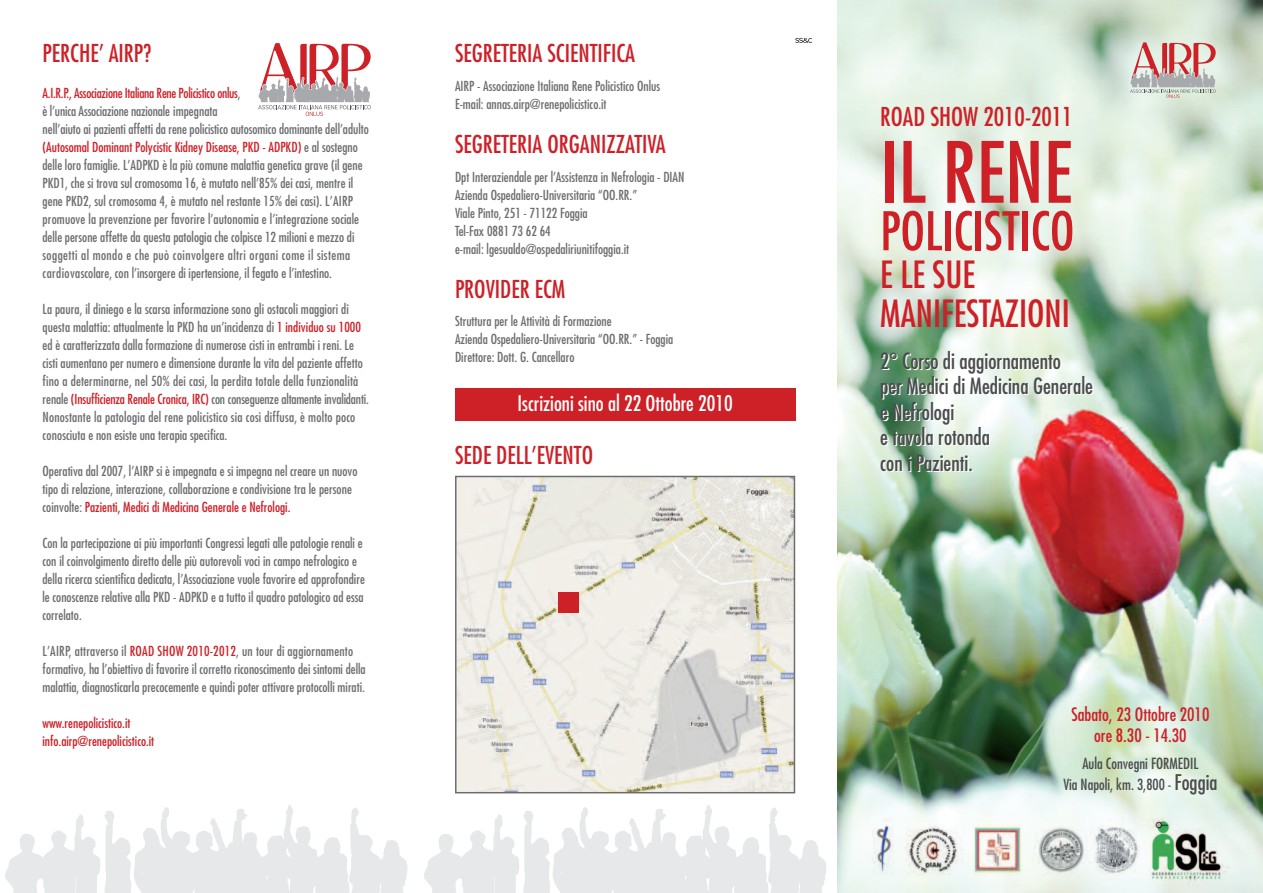
<style>
.page{position:relative;width:1263px;height:893px;background:#fff}
.page>*{position:absolute;margin:0;border:0;box-sizing:border-box;transform-origin:0 0}
.t1{font:condensed 82.05px "Futura LT";color:#cd2027}
.t2{font:condensed 51.75px "Futura LT";color:#cd2027}
.t3{font:condensed 36.45px/38.2px "Futura LT";color:#cd2027}
.t4{font:condensed 25.35px "Futura LT";color:#cd2027}
.t5{font:condensed 24px "Futura LT";color:#cd2027}
.t6{font:condensed 21.75px/25.5px "Futura LT";color:#4b4c4d}
.t7{font:condensed 21px "Futura LT";color:#fff}
.t8{font:condensed 18px/21px "Futura LT";color:#cd2027;text-align:center}
.t9{font:condensed 15px/21px "Futura LT";color:#4b4c4d;text-align:center}
.t10{font:condensed 13.5px/18px "Futura LT";color:#6c6d70}
.t11{font:condensed 13.5px/18px "Futura LT";color:#cd2027}
.s1{color:#cd2027}
.s2{font-size:21px}
</style>
<div class="page">
<div style="left:455px;top:388px;width:340px;height:33px;background:#cd2027"></div>
<img style="left:838px;top:0;width:425px;height:893px">
<svg style="left:1130px;top:42px;width:86px;height:56px;background:#ceb4af"></svg>
<img style="left:458px;top:479px;width:334px;height:311px">
<div style="left:455px;top:476px;width:340px;height:317px;border:2px solid #6c6d70"></div>
<svg style="left:795px;top:38px;width:17px;height:5px"></svg>
<svg style="left:5px;top:805px;width:402px;height:88px"></svg>
<svg style="left:424px;top:805px;width:402px;height:88px"></svg>
<svg style="left:258px;top:43px;width:113px;height:73px"></svg>
<div style="left:558px;top:593px;width:20px;height:20px;background:#cd2027"></div>
<h3 class="t5" style="left:43px;top:43px;width:110px">PERCHE’ AIRP?</h3>
<p class="t10" style="left:43px;top:85px;width:328px"><span class="s1">A.I.R.P., Associazione Italiana Rene Policistico onlus</span>,<br>è l’unica Associazione nazionale impegnata<br>nell’aiuto ai pazienti affetti da rene policistico autosomico dominante dell’adulto <span class="s1">(Autosomal Dominant Polycistic Kidney Disease, PKD - ADPKD)</span> e al sostegno delle loro famiglie. L’ADPKD è la più comune malattia genetica grave (il gene PKD1, che si trova sul cromosoma 16, è mutato nell’85% dei casi, mentre il gene PKD2, sul cromosoma 4, è mutato nel restante 15% dei casi). L’AIRP promuove la prevenzione per favorire l’autonomia e l’integrazione sociale delle persone affette da questa patologia che colpisce 12 milioni e mezzo di soggetti al mondo e che può coinvolgere altri organi come il sistema cardiovascolare, con l’insorgere di ipertensione, il fegato e l’intestino.</p>
<p class="t10" style="left:43px;top:301px;width:328px">La paura, il diniego e la scarsa informazione sono gli ostacoli maggiori di questa malattia: attualmente la PKD ha un’incidenza di <span class="s1">1 individuo su 1000 </span>ed è caratterizzata dalla formazione di numerose cisti in entrambi i reni. Le cisti aumentano per numero e dimensione durante la vita del paziente affetto fino a determinarne, nel 50% dei casi, la perdita totale della funzionalità renale <span class="s1">(Insufficienza Renale Cronica, IRC)</span> con conseguenze altamente invalidanti.<br>Nonostante la patologia del rene policistico sia così diffusa, è molto poco conosciuta e non esiste una terapia specifica.</p>
<p class="t10" style="left:43px;top:463px;width:316px">Operativa dal 2007, l’AIRP si è impegnata e si impegna nel creare un nuovo tipo di relazione, interazione, collaborazione e condivisione tra le persone coinvolte: <span class="s1">Pazienti, Medici di Medicina Generale e Nefrologi.</span></p>
<p class="t10" style="left:43px;top:535px;width:324px">Con la partecipazione ai più importanti Congressi legati alle patologie renali e con il coinvolgimento diretto delle più autorevoli voci in campo nefrologico e della ricerca scientifica dedicata, l’Associazione vuole favorire ed approfondire le conoscenze relative alla PKD - ADPKD e a tutto il quadro patologico ad essa correlato.</p>
<p class="t10" style="left:43px;top:643px;width:325px">L’AIRP, attraverso il <span class="s1">ROAD SHOW 2010-2012</span>, un tour di aggiornamento formativo, ha l’obiettivo di favorire il corretto riconoscimento dei sintomi della malattia, diagnosticarla precocemente e quindi poter attivare protocolli mirati.</p>
<p class="t11" style="left:43px;top:715px;width:113px">www.renepolicistico.it info.airp@renepolicistico.it</p>
<h3 class="t5" style="left:455px;top:43px;width:182px">SEGRETERIA SCIENTIFICA</h3>
<p class="t10" style="left:455px;top:78px;width:207px">AIRP - Associazione Italiana Rene Policistico Onlus<br>E-mail: annas.airp@renepolicistico.it</p>
<h3 class="t5" style="left:455px;top:133px;width:212px">SEGRETERIA ORGANIZZATIVA</h3>
<p class="t10" style="left:455px;top:168px;width:231px">Dpt Interaziendale per l’Assistenza in Nefrologia - DIAN Azienda Ospedaliero-Universitaria “OO.RR.”<br>Viale Pinto, 251 - 71122 Foggia<br>Tel-Fax 0881 73 62 64<br>e-mail: lgesualdo@ospedaliriunitifoggia.it</p>
<h3 class="t5" style="left:455px;top:278px;width:112px">PROVIDER ECM</h3>
<p class="t10" style="left:455px;top:313px;width:220px">Struttura per le Attività di Formazione<br>Azienda Ospedaliero-Universitaria “OO.RR.” - Foggia<br>Direttore: Dott. G. Cancellaro</p>
<h3 class="t7" style="left:518px;top:394px;width:217px">Iscrizioni sino al 22 Ottobre 2010</h3>
<h3 class="t5" style="left:455px;top:444px;width:140px">SEDE DELL’EVENTO</h3>
<h3 class="t4" style="left:880px;top:105px;width:194px">ROAD SHOW 2010-2011</h3>
<h1 class="t1" style="left:880px;top:135px;width:193px">IL RENE</h1>
<h2 class="t2" style="left:880px;top:207px;width:196px">POLICISTICO</h2>
<h3 class="t3" style="left:880px;top:258px;width:191px">E LE SUE<br>MANIFESTAZIONI</h3>
<h3 class="t6" style="left:880px;top:349px;width:214px">2° Corso di aggiornamento<br>per Medici di Medicina Generale e Nefrologi<br>e tavola rotonda<br>con i Pazienti.</h3>
<h3 class="t8" style="left:1071px;top:705px;width:140px">Sabato, 23 Ottobre 2010 ore 8.30 - 14.30</h3>
<p class="t9" style="left:1063px;top:754px;width:156px">Aula Convegni FORMEDIL<br>Via Napoli, km. 3,800 - <span class="s2">Foggia</span></p>
</div>
